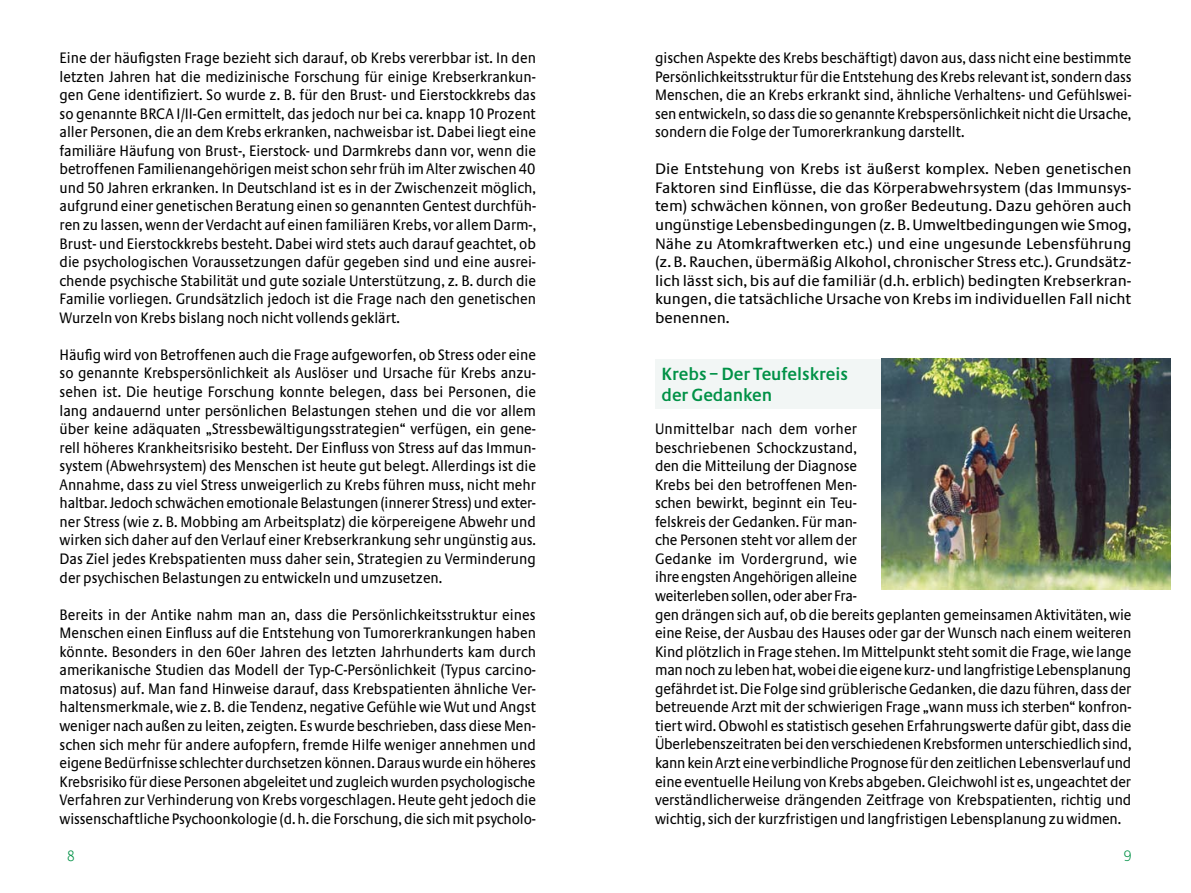
<style>
.page{position:relative;width:1191px;height:893px;background:#fff}
.page>*{position:absolute;margin:0;border:0;box-sizing:border-box;transform-origin:0 0}
.t1{font:600 18.38px/21px "Praxis EF";color:#009146;scale:.95 1}
.t2{font:15.75px/18.6px "Praxis EF";letter-spacing:-.005em;color:#000;text-align:justify;scale:.9 1}
.t3{font:15.75px/18.6px "Praxis EF";letter-spacing:-.005em;color:#000;text-align:justify}
.t4{font:300 15.75px "Praxis EF";color:#009146;scale:.9 1}
</style>
<div class="page">
<div style="left:655px;top:359px;width:274px;height:49px;background:#f2f6f5"></div>
<img style="left:882px;top:359px;width:288px;height:231px">
<p class="t2" style="left:60px;top:49px;width:531px">Eine der häufigsten Frage bezieht sich darauf, ob Krebs vererbbar ist. In den letzten Jahren hat die medizinische Forschung für einige Krebserkrankun&shy;gen Gene identifiziert. So wurde z. B. für den Brust- und Eierstockkrebs das so genannte BRCA I/II-Gen ermittelt, das jedoch nur bei ca. knapp 10 Prozent aller Personen, die an dem Krebs erkranken, nachweisbar ist. Dabei liegt eine familiäre Häufung von Brust-, Eierstock- und Darmkrebs dann vor, wenn die betroffenen Familienangehörigen meist schon sehr früh im Alter zwischen 40 und 50 Jahren erkranken. In Deutschland ist es in der Zwischenzeit möglich, aufgrund einer genetischen Beratung einen so genannten Gentest durchfüh&shy;ren zu lassen, wenn der Verdacht auf einen familiären Krebs, vor allem Darm-, Brust- und Eierstockkrebs besteht. Dabei wird stets auch darauf geachtet, ob die psychologischen Voraussetzungen dafür gegeben sind und eine ausrei&shy;chende psychische Stabilität und gute soziale Unterstützung, z. B. durch die Familie vorliegen. Grundsätzlich jedoch ist die Frage nach den genetischen Wurzeln von Krebs bislang noch nicht vollends geklärt.</p>
<p class="t2" style="left:60px;top:346px;width:531px">Häufig wird von Betroffenen auch die Frage aufgeworfen, ob Stress oder eine so genannte Krebspersönlichkeit als Auslöser und Ursache für Krebs anzu&shy;sehen ist. Die heutige Forschung konnte belegen, dass bei Personen, die lang andauernd unter persönlichen Belastungen stehen und die vor allem über keine adäquaten „Stressbewältigungsstrategien“ verfügen, ein gene&shy;rell höheres Krankheitsrisiko besteht. Der Einfluss von Stress auf das Immun&shy;system (Abwehrsystem) des Menschen ist heute gut belegt. Allerdings ist die Annahme, dass zu viel Stress unweigerlich zu Krebs führen muss, nicht mehr haltbar. Jedoch schwächen emotionale Belastungen (innerer Stress) und exter&shy;ner Stress (wie z. B. Mobbing am Arbeitsplatz) die körpereigene Abwehr und wirken sich daher auf den Verlauf einer Krebserkrankung sehr ungünstig aus.<br>Das Ziel jedes Krebspatienten muss daher sein, Strategien zu Verminderung der psychischen Belastungen zu entwickeln und umzusetzen.</p>
<p class="t2" style="left:60px;top:605px;width:531px">Bereits in der Antike nahm man an, dass die Persönlichkeitsstruktur eines Menschen einen Einfluss auf die Entstehung von Tumorerkrankungen haben könnte. Besonders in den 60er Jahren des letzten Jahrhunderts kam durch amerikanische Studien das Modell der Typ-C-Persönlichkeit (Typus carcino&shy;matosus) auf. Man fand Hinweise darauf, dass Krebspatienten ähnliche Ver&shy;haltensmerkmale, wie z. B. die Tendenz, negative Gefühle wie Wut und Angst weniger nach außen zu leiten, zeigten. Es wurde beschrieben, dass diese Men&shy;schen sich mehr für andere aufopfern, fremde Hilfe weniger annehmen und eigene Bedürfnisse schlechter durchsetzen können. Daraus wurde ein höheres Krebsrisiko für diese Personen abgeleitet und zugleich wurden psychologische Verfahren zur Verhinderung von Krebs vorgeschlagen. Heute geht jedoch die wissenschaftliche Psychoonkologie (d. h. die Forschung, die sich mit psycholo-</p>
<p class="t2" style="left:655px;top:49px;width:531px">gischen Aspekte des Krebs beschäftigt) davon aus, dass nicht eine bestimmte Persönlichkeitsstruktur für die Entstehung des Krebs relevant ist, sondern dass Menschen, die an Krebs erkrankt sind, ähnliche Verhaltens- und Gefühlswei&shy;sen entwickeln, so dass die so genannte Krebspersönlichkeit nicht die Ursache, sondern die Folge der Tumorerkrankung darstellt.</p>
<p class="t3" style="left:655px;top:160px;width:478px">Die Entstehung von Krebs ist äußerst komplex. Neben genetischen Faktoren sind Einflüsse, die das Körperabwehrsystem (das Immunsys&shy;tem) schwächen können, von großer Bedeutung. Dazu gehören auch ungünstige Lebensbedingungen (z. B. Umweltbedingungen wie Smog, Nähe zu Atomkraftwerken etc.) und eine ungesunde Lebensführung (z. B. Rauchen, übermäßig Alkohol, chronischer Stress etc.). Grundsätz&shy;lich lässt sich, bis auf die familiär (d.h. erblich) bedingten Krebserkran&shy;kungen, die tatsächliche Ursache von Krebs im individuellen Fall nicht benennen.</p>
<p class="t1" style="left:661px;top:363px;width:198px">Krebs – Der Teufelskreis der Gedanken</p>
<p class="t2" style="left:655px;top:420px;width:531px;text-align:left">Unmittelbar nach dem vorher<br>beschriebenen Schockzustand,<br>den die Mitteilung der Diagnose<br>Krebs bei den betroffenen Men-<br>schen bewirkt, beginnt ein Teu-<br>felskreis der Gedanken. Für man-<br>che Personen steht vor allem der<br>Gedanke im Vordergrund, wie<br>ihre engsten Angehörigen alleine<br>weiterleben sollen, oder aber Fra-<br>gen drängen sich auf, ob die bereits geplanten gemeinsamen Aktivitäten, wie eine Reise, der Ausbau des Hauses oder gar der Wunsch nach einem weiteren Kind plötzlich in Frage stehen. Im Mittelpunkt steht somit die Frage, wie lange man noch zu leben hat, wobei die eigene kurz- und langfristige Lebensplanung gefährdet ist. Die Folge sind grüblerische Gedanken, die dazu führen, dass der betreuende Arzt mit der schwierigen Frage „wann muss ich sterben“ konfron&shy;tiert wird. Obwohl es statistisch gesehen Erfahrungswerte dafür gibt, dass die Überlebenszeitraten bei den verschiedenen Krebsformen unterschiedlich sind, kann kein Arzt eine verbindliche Prognose für den zeitlichen Lebensverlauf und eine eventuelle Heilung von Krebs abgeben. Gleichwohl ist es, ungeachtet der verständlicherweise drängenden Zeitfrage von Krebspatienten, richtig und wichtig, sich der kurzfristigen und langfristigen Lebensplanung zu widmen.</p>
<p class="t4" style="left:67px;top:847px;width:10px">8</p>
<p class="t4" style="left:1123px;top:847px;width:10px">9</p>
</div>
